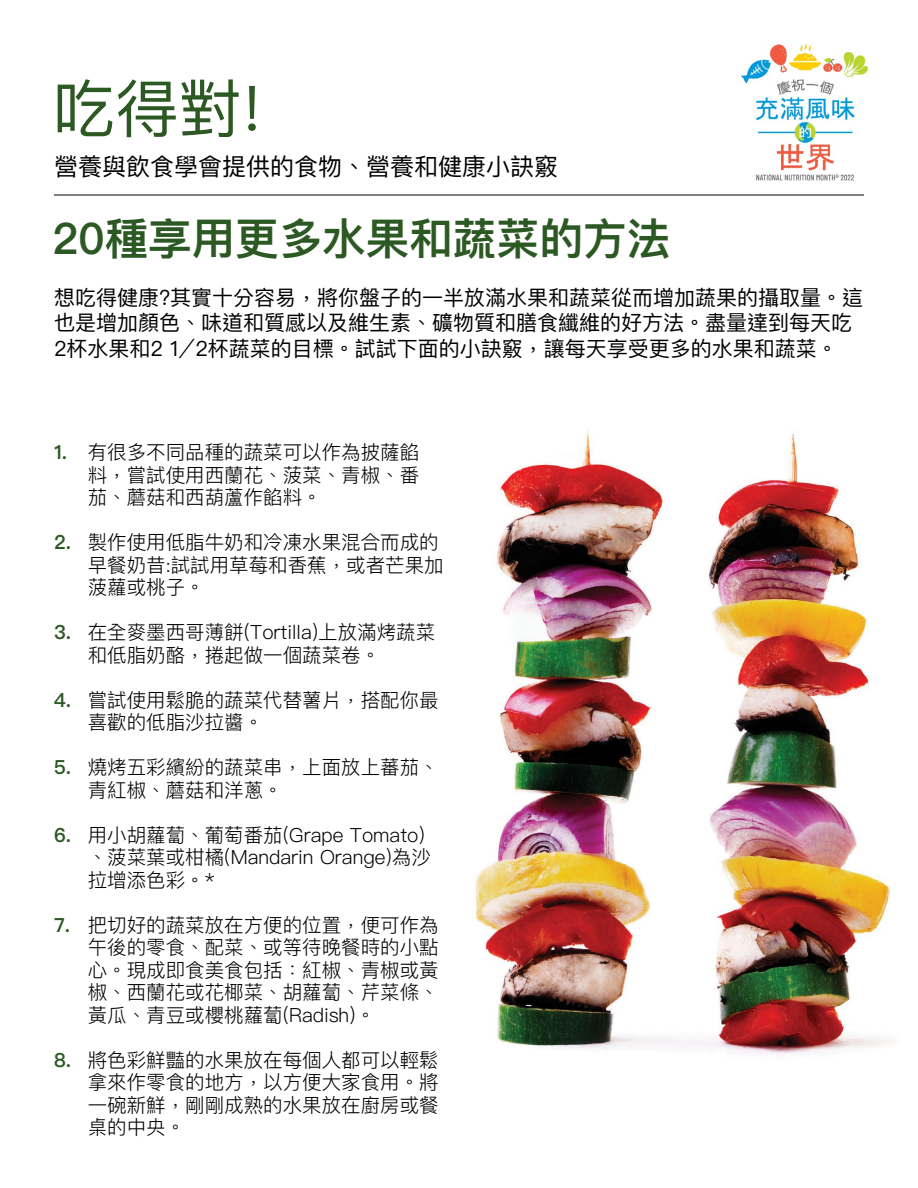
<style>
.page{position:relative;width:918px;height:1188px;background:#fff}
.page>*{position:absolute;margin:0;border:0;box-sizing:border-box;transform-origin:0 0}
.t1{font:63px "Ping Fang TC";color:#2c5923}
.t2{font:600 43.5px "Ping Fang TC";color:#2c5923}
.t3{font:24px "Ping Fang TC";color:#000}
.t4{font:21px/25.5px "Ping Fang TC";color:#000}
.t5{font:300 19.5px/22.5px "Ping Fang TC";color:#000}
.s1{font-weight:600;color:#2c5923}
</style>
<div class="page">
<img style="left:475px;top:429px;width:419px;height:626px">
<hr style="left:54px;top:195px;width:810px;height:1px;background:#000">
<img style="left:741px;top:43px;width:128px;height:138px">
<h1 class="t1" style="left:52px;top:70px;width:211px">吃得對!</h1>
<p class="t3" style="left:54px;top:151px;width:505px">營養與飲食學會提供的食物、營養和健康⼩訣竅</p>
<h2 class="t2" style="left:52px;top:212px;width:619px">20種享用更多水果和蔬菜的方法</h2>
<p class="t4" style="left:54px;top:284px;width:811px">想吃得健康?其實十分容易，將你盤子的一半放滿水果和蔬菜從而增加蔬果的攝取量。這也是增加顏色、味道和質感以及維生素、礦物質和膳食纖維的好方法。盡量達到每天吃<br>2杯水果和2 1⁄2杯蔬菜的目標。試試下面的小訣竅，讓每天享受更多的水果和蔬菜。</p>
<p class="t5" style="left:88px;top:441px;width:333px;text-align:justify;text-indent:-34px"><span class="s1">1.</span> 有很多不同品種的蔬菜可以作為披薩餡料，嘗試使用西蘭花、菠菜、青椒、番茄、蘑菇和西葫蘆作餡料。</p>
<p class="t5" style="left:88px;top:531px;width:358px;text-indent:-34px"><span class="s1">2.</span> 製作使用低脂牛奶和冷凍水果混合而成的早餐奶昔:試試用草莓和香蕉，或者芒果加菠蘿或桃子。</p>
<p class="t5" style="left:88px;top:621px;width:349px;text-indent:-34px"><span class="s1">3.</span> 在全麥墨西哥薄餅(Tortilla)上放滿烤蔬菜和低脂奶酪，捲起做一個蔬菜卷。</p>
<p class="t5" style="left:88px;top:688px;width:352px;text-indent:-34px"><span class="s1">4.</span> 嘗試使用鬆脆的蔬菜代替薯片，搭配你最喜歡的低脂沙拉醬。</p>
<p class="t5" style="left:88px;top:756px;width:352px;text-indent:-34px"><span class="s1">5.</span> 燒烤五彩繽紛的蔬菜串，上面放上蕃茄、青紅椒、蘑菇和洋蔥。</p>
<p class="t5" style="left:88px;top:823px;width:345px;text-indent:-34px"><span class="s1">6.</span> 用小胡蘿蔔、葡萄番茄(Grape Tomato)、菠菜葉或柑橘(Mandarin Orange)為沙拉增添色彩。*</p>
<p class="t5" style="left:88px;top:913px;width:352px;text-align:justify;text-indent:-34px"><span class="s1">7.</span> 把切好的蔬菜放在方便的位置，便可作為午後的零食、配菜、或等待晚餐時的小點心。現成即食美食包括：紅椒、青椒或黃椒、西蘭花或花椰菜、胡蘿蔔、芹菜條、黃瓜、青豆或櫻桃蘿蔔(Radish)。</p>
<p class="t5" style="left:88px;top:1048px;width:352px;text-align:justify;text-indent:-34px"><span class="s1">8.</span> 將色彩鮮豔的水果放在每個人都可以輕鬆拿來作零食的地方，以方便大家食用。將一碗新鮮，剛剛成熟的水果放在廚房或餐桌的中央。</p>
</div>
